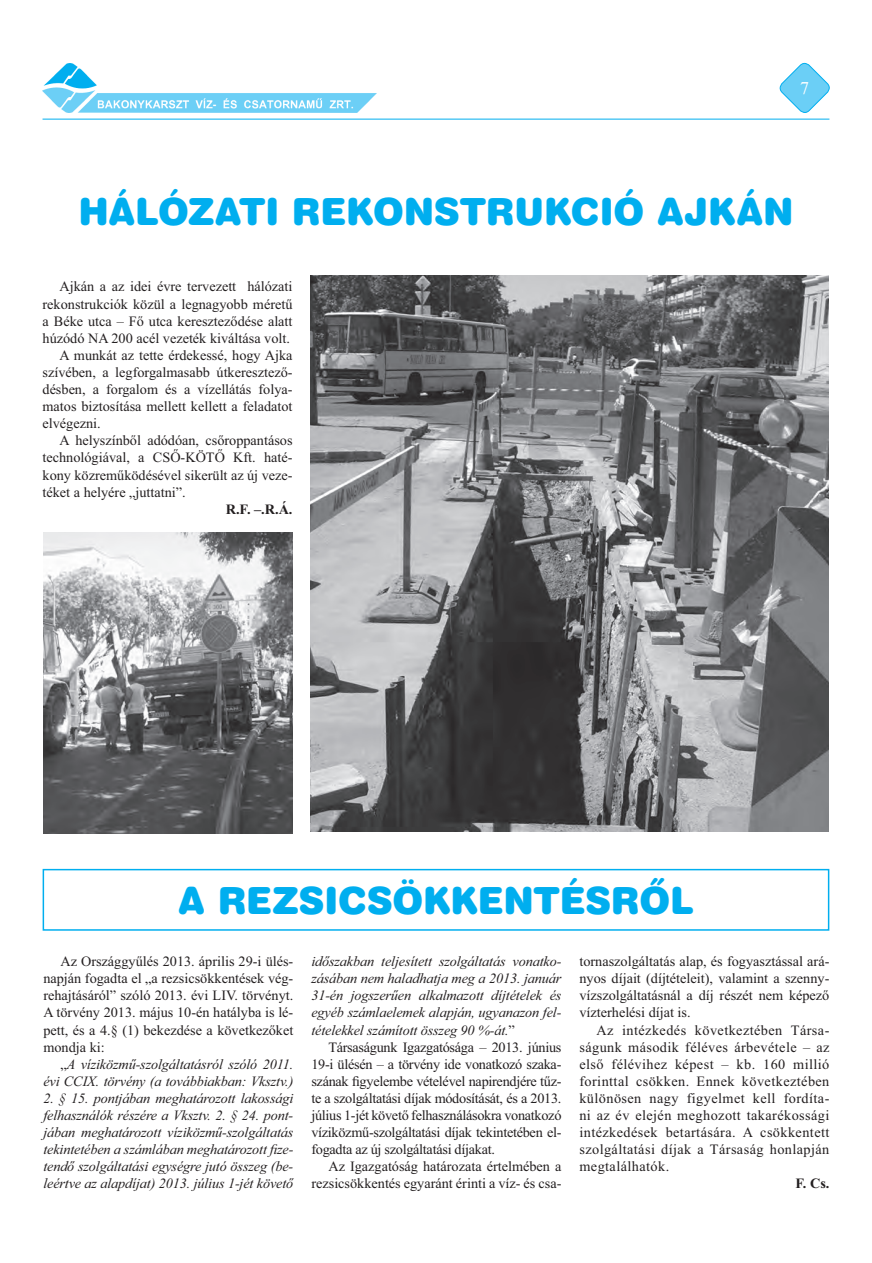
<style>
.page{position:relative;width:872px;height:1263px;background:#fff}
.page>*{position:absolute;margin:0;border:0;box-sizing:border-box;transform-origin:0 0}
.t1{font:37.5px "Swiss 721 Black Rounded HU Normal";color:#00aeef}
.t2{font:18px "Times New Roman";color:#fff}
.t3{font:14.25px/17.1px "Times New Roman";color:#231f20;text-align:justify}
.t4{font:italic 14.25px/17.1px "Times New Roman";letter-spacing:-.01em;color:#231f20;text-align:justify}
.t5{font:700 14.25px "Times New Roman";color:#231f20}
.s1{font-style:normal}
</style>
<div class="page">
<svg style="left:779px;top:62px;width:51px;height:51px"></svg>
<img style="left:43px;top:63px;width:333px;height:50px">
<hr style="left:43px;top:119px;width:786px;height:1px;background:#00aeef">
<img style="left:310px;top:275px;width:518px;height:557px">
<img style="left:43px;top:532px;width:249px;height:302px">
<div style="left:43px;top:869px;width:786px;height:62px;border:2px solid #00aeef"></div>
<p class="t2" style="left:800px;top:82px;width:10px">7</p>
<h1 class="t1" style="left:78px;top:190px;width:716px">HÁLÓZATI REKONSTRUKCIÓ AJKÁN</h1>
<p class="t3" style="left:60px;top:279px;width:234px">Ajkán a az idei évre tervezett hálózati</p>
<p class="t3" style="left:43px;top:296px;width:251px">rekonstrukciók közül a legnagyobb méretű</p>
<p class="t3" style="left:43px;top:314px;width:251px">a Béke utca – Fő utca kereszteződése alatt</p>
<p class="t3" style="left:43px;top:331px;width:249px">húzódó NA 200 acél vezeték kiváltása volt.</p>
<p class="t3" style="left:60px;top:348px;width:234px">A munkát az tette érdekessé, hogy Ajka</p>
<p class="t3" style="left:43px;top:365px;width:251px">szívében, a legforgalmasabb útkeresztező-</p>
<p class="t3" style="left:43px;top:382px;width:251px">désben, a forgalom és a vízellátás folya-</p>
<p class="t3" style="left:43px;top:399px;width:251px">matos biztosítása mellett kellett a feladatot</p>
<p class="t3" style="left:43px;top:416px;width:60px">elvégezni.</p>
<p class="t3" style="left:60px;top:433px;width:234px">A helyszínből adódóan, csőroppantásos</p>
<p class="t3" style="left:43px;top:450px;width:251px">technológiával, a CSŐ-KÖTŐ Kft. haté-</p>
<p class="t3" style="left:43px;top:467px;width:251px">kony közreműködésével sikerült az új veze-</p>
<p class="t3" style="left:43px;top:485px;width:145px">téket a helyére „juttatni”.</p>
<p class="t5" style="left:226px;top:504px;width:68px">R.F. –.R.Á.</p>
<h1 class="t1" style="left:178px;top:879px;width:518px">A REZSICSÖKKENTÉSRÕL</h1>
<p class="t3" style="left:43px;top:954px;width:251px;text-indent:17px">Az Országgyűlés 2013. április 29-i ülés&shy;napján fogadta el „a rezsicsökkentések vég&shy;rehajtásáról” szóló 2013. évi LIV. törvényt.<br>A törvény 2013. május 10-én hatályba is lé&shy;pett, és a 4.§ (1) bekezdése a következőket mondja ki:</p>
<p class="t4" style="left:43px;top:1057px;width:251px;text-align:right"><span class="s1">„</span>A víziközmű-szolgáltatásról szóló 2011. évi CCIX. törvény (a továbbiakban: Vksztv.)</p>
<p class="t4" style="left:43px;top:1091px;width:251px">2. § 15. pontjában meghatározott lakossági felhasználók részére a Vksztv. 2. § 24. pont&shy;jában meghatározott víziközmű-szolgáltatás tekintetében a számlában meghatározott fize&shy;tendő szolgáltatási egységre jutó összeg (be&shy;leértve az alapdíjat) 2013. július 1-jét követő</p>
<p class="t4" style="left:311px;top:954px;width:251px">időszakban teljesített szolgáltatás vonatko&shy;zásában nem haladhatja meg a 2013. január 31-én jogszerűen alkalmazott díjtételek és egyéb számlaelemek alapján, ugyanazon fel&shy;tételekkel számított összeg 90 %-át.<span class="s1">”</span></p>
<p class="t3" style="left:311px;top:1040px;width:251px;text-indent:17px">Társaságunk Igazgatósága – 2013. június 19-i ülésén – a törvény ide vonatkozó szaka&shy;szának figyelembe vételével napirendjére tűz&shy;te a szolgáltatási díjak módosítását, és a 2013. július 1-jét követő felhasználásokra vonatkozó víziközmű-szolgáltatási díjak tekintetében el&shy;fogadta az új szolgáltatási díjakat.</p>
<p class="t3" style="left:311px;top:1159px;width:251px;text-align:right">Az Igazgatóság határozata értelmében a rezsicsökkentés egyaránt érinti a víz- és csa-</p>
<p class="t3" style="left:579px;top:954px;width:251px">tornaszolgáltatás alap, és fogyasztással ará&shy;nyos díjait (díjtételeit), valamint a szenny&shy;vízszolgáltatásnál a díj részét nem képező vízterhelési díjat is.</p>
<p class="t3" style="left:579px;top:1022px;width:251px;text-indent:17px">Az intézkedés következtében Társa&shy;ságunk második féléves árbevétele – az első félévihez képest – kb. 160 millió forinttal csökken. Ennek következtében különösen nagy figyelmet kell fordíta&shy;ni az év elején meghozott takarékossági intézkedések betartására. A csökkentett szolgáltatási díjak a Társaság honlapján megtalálhatók.</p>
<p class="t5" style="left:795px;top:1179px;width:35px">F. Cs.</p>
</div>
